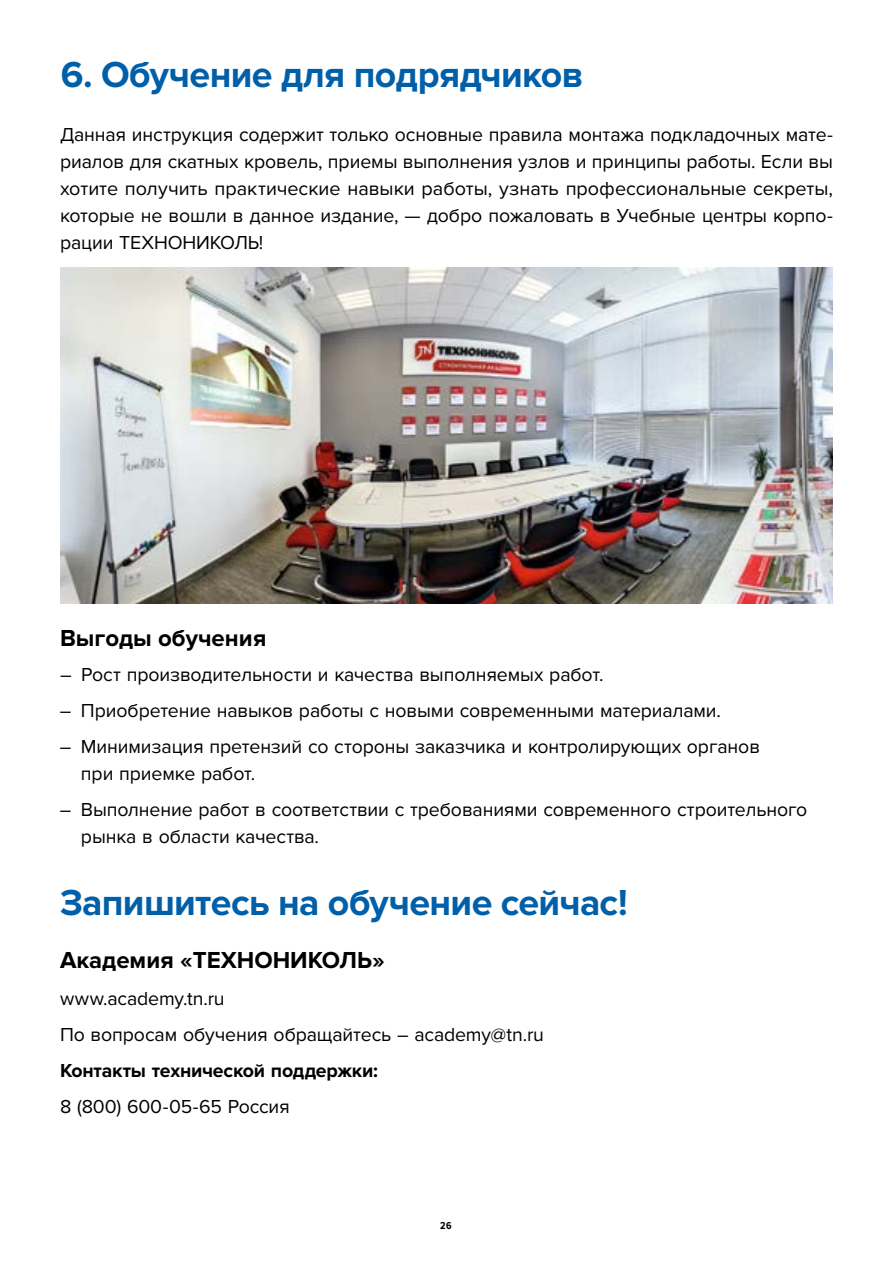
<style>
.page{position:relative;width:893px;height:1263px;background:#fff}
.page>*{position:absolute;margin:0;border:0;box-sizing:border-box;transform-origin:0 0}
.t1{font:700 37.5px "Proxima Nova";letter-spacing:-.015em;color:#005fa9}
.t2{font:700 24px "Proxima Nova";color:#000}
.t3{font:19.5px/27px "Proxima Nova";letter-spacing:-.005em;color:#000}
.t4{font:700 19.5px "Proxima Nova";letter-spacing:-.01em;color:#000}
.t5{font:700 10.5px "Proxima Nova Cond";color:#000}
</style>
<div class="page">
<img style="left:60px;top:267px;width:773px;height:336px">
<h1 class="t1" style="left:61px;top:53px;width:525px">6. Обучение для подрядчиков</h1>
<p class="t3" style="left:60px;top:121px;width:774px;text-align:justify">Данная инструкция содержит только основные правила монтажа подкладочных мате&shy;риалов для скатных кровель, приемы выполнения узлов и принципы работы. Если вы хотите получить практические навыки работы, узнать профессиональные секреты, которые не вошли в данное издание, — добро пожаловать в Учебные центры корпо&shy;рации ТЕХНОНИКОЛЬ!</p>
<p class="t2" style="left:60px;top:624px;width:208px">Выгоды обучения</p>
<p class="t3" style="left:60px;top:661px;width:545px">– Рост производительности и качества выполняемых работ.</p>
<p class="t3" style="left:60px;top:697px;width:662px">– Приобретение навыков работы с новыми современными материалами.</p>
<p class="t3" style="left:81px;top:733px;width:681px;text-indent:-21px">– Минимизация претензий со стороны заказчика и контролирующих органов при приемке работ.</p>
<p class="t3" style="left:81px;top:796px;width:728px;text-indent:-21px">– Выполнение работ в соответствии с требованиями современного строительного рынка в области качества.</p>
<h1 class="t1" style="left:60px;top:881px;width:569px">Запишитесь на обучение сейчас!</h1>
<p class="t2" style="left:60px;top:946px;width:326px">Академия «ТЕХНОНИКОЛЬ»</p>
<p class="t3" style="left:60px;top:981px;width:485px;line-height:36px">www.academy.tn.ru<br>По вопросам обучения обращайтесь – academy@tn.ru</p>
<p class="t4" style="left:60px;top:1059px;width:320px">Контакты технической поддержки:</p>
<p class="t3" style="left:60px;top:1093px;width:231px">8 (800) 600-05-65 Россия</p>
<p class="t5" style="left:440px;top:1219px;width:13px">26</p>
</div>
